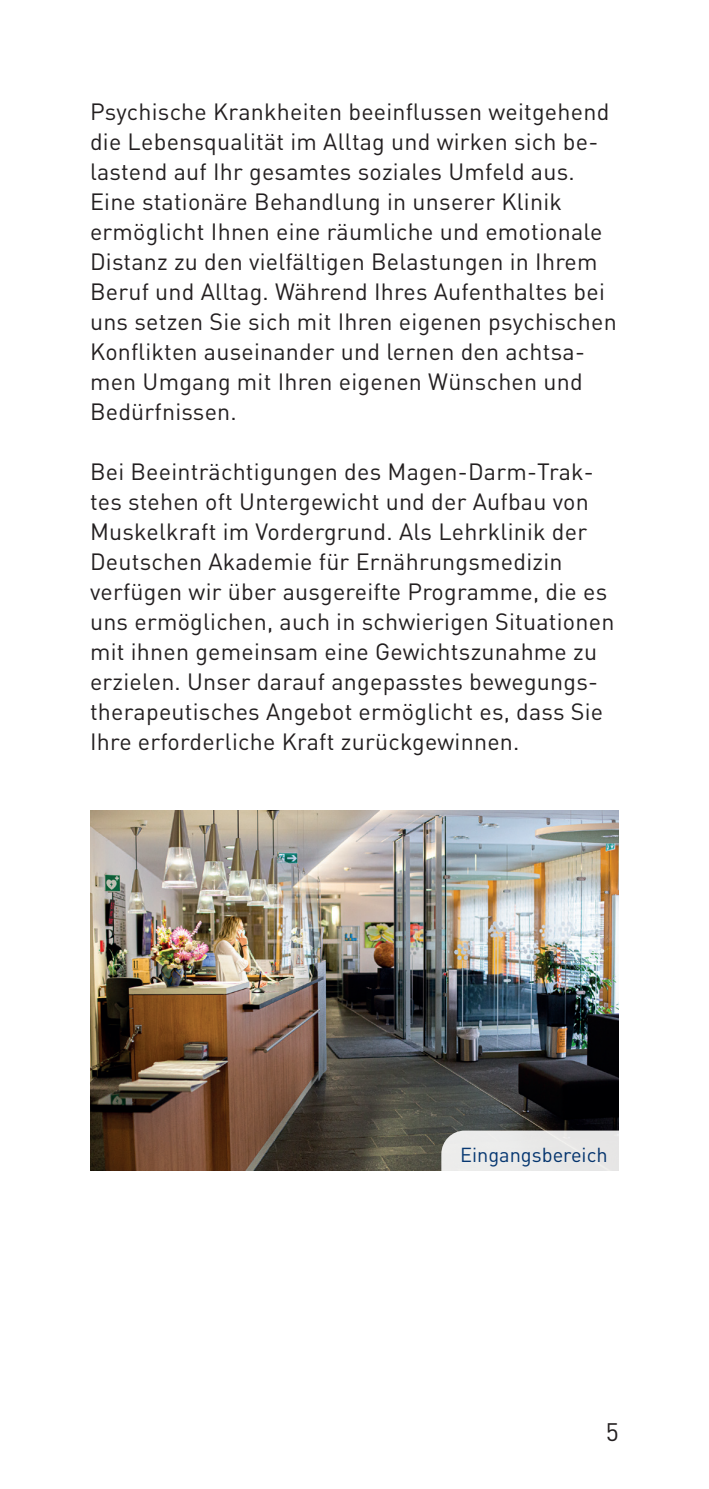
<style>
.page{position:relative;width:709px;height:1489px;background:#fff}
.page>*{position:absolute;margin:0;border:0;box-sizing:border-box;transform-origin:0 0}
.t1{font:25px "DIN Pro DR Vp";color:#231f20}
.Flyer_Fliesstext{font:23.25px/30px "DIN Pro DR Vp";letter-spacing:.01em;color:#231f20}
.t2{font:20px "DIN Pro DR Vp";color:#013778}
</style>
<div class="page">
<img style="left:90px;top:810px;width:529px;height:360px">
<div style="left:441px;top:1130px;width:178px;height:41px;background:#e9e9e8"></div>
<p class="Flyer_Fliesstext" style="left:90px;top:96px;width:528px">Psychische Krankheiten beeinflussen weitgehend die Lebensqualität im Alltag und wirken sich be&shy;lastend auf Ihr gesamtes soziales Umfeld aus.<br>Eine stationäre Behandlung in unserer Klinik ermöglicht Ihnen eine räumliche und emotionale Distanz zu den vielfältigen Belastungen in Ihrem Beruf und Alltag. Während Ihres Aufenthaltes bei uns setzen Sie sich mit Ihren eigenen psychischen Konflikten auseinander und lernen den achtsa&shy;men Umgang mit Ihren eigenen Wünschen und Bedürfnissen.</p>
<p class="Flyer_Fliesstext" style="left:90px;top:456px;width:526px">Bei Beeinträchtigungen des Magen-Darm-Trak&shy;tes stehen oft Untergewicht und der Aufbau von Muskelkraft im Vordergrund. Als Lehrklinik der Deutschen Akademie für Ernährungsmedizin verfügen wir über ausgereifte Programme, die es uns ermöglichen, auch in schwierigen Situationen mit ihnen gemeinsam eine Gewichtszunahme zu erzielen. Unser darauf angepasstes bewegungs&shy;therapeutisches Angebot ermöglicht es, dass Sie Ihre erforderliche Kraft zurückgewinnen.</p>
<p class="t2" style="left:460px;top:1141px;width:149px">Eingangsbereich</p>
<p class="t1" style="left:606px;top:1415px;width:15px">5</p>
</div>
